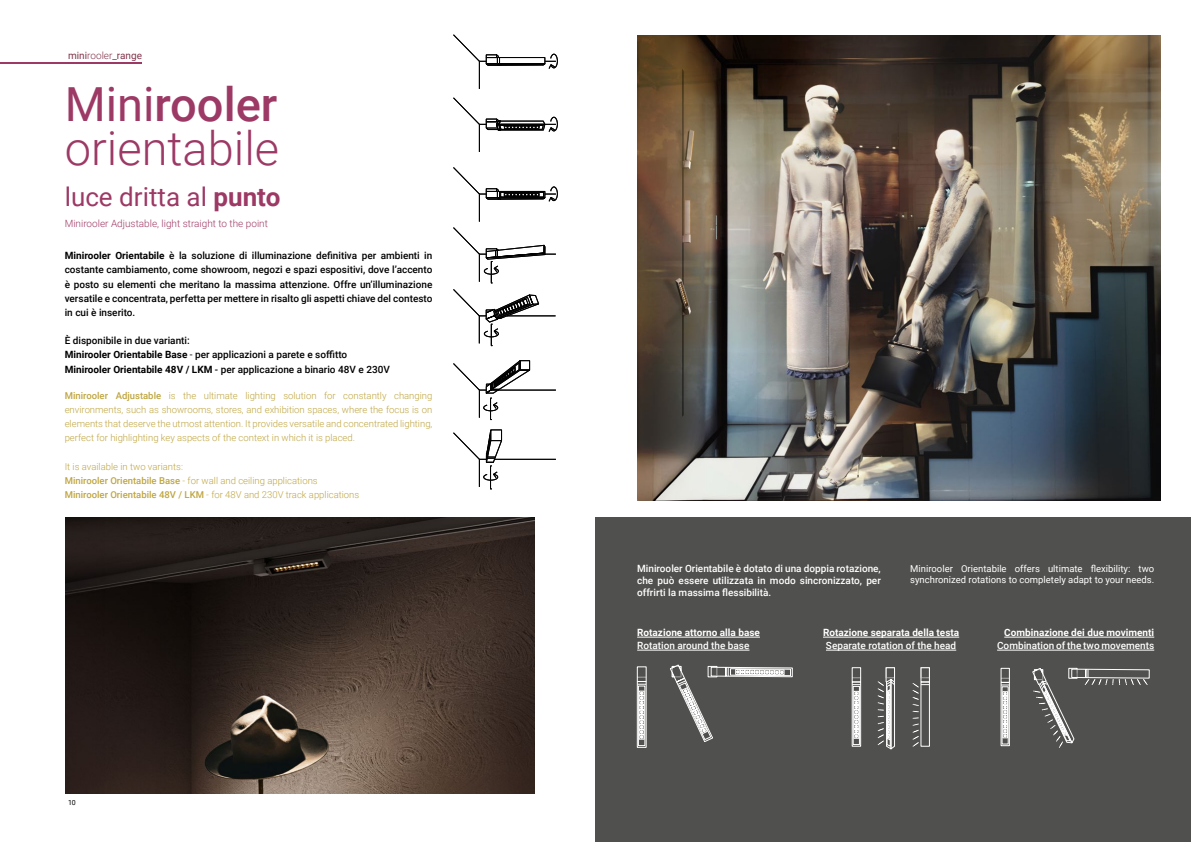
<style>
.page{position:relative;width:1191px;height:842px;background:#fff}
.page>*{position:absolute;margin:0;border:0;box-sizing:border-box;transform-origin:0 0}
.t1{font:300 47px/44px "Roboto";color:#9d3965}
.t2{font:26px "Roboto";color:#9c3965}
.t3{font:500 10px/14.2px "Roboto";color:#000;text-align:justify}
.t4{font:500 10px/12px "Roboto";color:#fff;text-align:justify}
.t5{font:700 10px "Roboto";color:#fff}
.t6{font:300 10px "Roboto";color:#9f3965}
.t7{font:10px "Roboto";color:#80364d}
.t8{font:300 9.5px/14.2px "Roboto";color:#bfa641;text-align:justify}
.t9{font:9.5px/11.4px "Roboto";color:#fff}
.t10{font:7px "Roboto";color:#000}
.s1{font-weight:300}
.s2{font-weight:400}
.s3{font-weight:500}
.s4{font-weight:700}
</style>
<div class="page">
<div style="left:595px;top:517px;width:596px;height:325px;background:#50504e"></div>
<img style="left:637px;top:36px;width:523px;height:464px">
<hr style="left:0;top:62px;width:142px;height:2px;background:#9c3965">
<hr style="left:637px;top:637px;width:123px;height:1px;background:#fff">
<hr style="left:637px;top:650px;width:112px;height:1px;background:#fff">
<hr style="left:823px;top:637px;width:136px;height:1px;background:#fff">
<hr style="left:826px;top:650px;width:130px;height:1px;background:#fff">
<hr style="left:1004px;top:637px;width:150px;height:1px;background:#fff">
<hr style="left:997px;top:650px;width:157px;height:1px;background:#fff">
<hr style="left:494px;top:459px;width:62px;height:1px;background:#020203">
<hr style="left:498px;top:390px;width:58px;height:1px;background:#020203">
<svg style="left:453px;top:35px;width:104px;height:54px"></svg>
<svg style="left:453px;top:98px;width:104px;height:54px"></svg>
<svg style="left:453px;top:167px;width:104px;height:179px"></svg>
<svg style="left:453px;top:430px;width:49px;height:60px"></svg>
<svg style="left:453px;top:360px;width:77px;height:60px"></svg>
<img style="left:65px;top:517px;width:469px;height:277px">
<div style="left:637px;top:667px;width:9px;height:15px;border:1px solid #fff"></div>
<div style="left:637px;top:681px;width:9px;height:66px;border:1px solid #fff"></div>
<div style="left:638px;top:686px;width:7px;height:60px;border:1px solid #fff"></div>
<svg style="left:639px;top:691px;width:5px;height:48px"></svg>
<svg style="left:670px;top:665px;width:122px;height:77px"></svg>
<div style="left:852px;top:667px;width:9px;height:15px;border:1px solid #fff"></div>
<div style="left:852px;top:682px;width:9px;height:64px;border:1px solid #fff"></div>
<div style="left:853px;top:686px;width:6px;height:59px;border:1px solid #fff"></div>
<svg style="left:852px;top:684px;width:8px;height:54px"></svg>
<svg style="left:913px;top:667px;width:17px;height:45px"></svg>
<svg style="left:913px;top:718px;width:6px;height:29px"></svg>
<svg style="left:878px;top:667px;width:17px;height:83px"></svg>
<div style="left:1000px;top:682px;width:9px;height:64px;border:1px solid #fff"></div>
<svg style="left:1001px;top:685px;width:8px;height:53px"></svg>
<svg style="left:1032px;top:668px;width:117px;height:80px"></svg>
<p class="t7" style="left:68px;top:48px;width:75px">mini<span class="s1">rooler</span>_range</p>
<h1 class="t1" style="left:65px;top:81px;width:216px"><span class="s2">Mini</span><span class="s3">rooler </span>orientabile</h1>
<h2 class="t2" style="left:65px;top:179px;width:217px">luce dritta al <span class="s4">punto</span></h2>
<p class="t6" style="left:65px;top:216px;width:205px">Minirooler Adjustable, light straight to the point</p>
<p class="t3" style="left:65px;top:248px;width:369px"><span class="s4">Minirooler Orientabile</span> è la soluzione di illuminazione definitiva per ambienti in costante cambiamento, come showroom, negozi e spazi espositivi, dove l’accento è posto su elementi che meritano la massima attenzione. Offre un’illuminazione versatile e concentrata, perfetta per mettere in risalto gli aspetti chiave del contesto in cui è inserito.</p>
<p class="t3" style="left:65px;top:333px;width:327px;text-align:left">È disponibile in due varianti:<br><span class="s4">Minirooler Orientabile Base</span> <span class="s2">-</span> per applicazioni a parete e soffitto<br><span class="s4">Minirooler Orientabile 48V / LKM</span> - per applicazione a binario 48V e 230V</p>
<p class="t8" style="left:65px;top:388px;width:369px"><span class="s3">Minirooler Adjustable</span> is the ultimate lighting solution for constantly changing environments, such as showrooms, stores, and exhibition spaces, where the focus is on elements that deserve the utmost attention. It provides versatile and concentrated lighting, perfect for highlighting key aspects of the context in which it is placed.</p>
<p class="t8" style="left:65px;top:459px;width:296px;text-align:left">It is available in two variants:<br><span class="s3">Minirooler Orientabile Base</span> - for wall and ceiling applications<br><span class="s3">Minirooler Orientabile 48V / LKM</span> - for 48V and 230V track applications</p>
<p class="t10" style="left:68px;top:798px;width:9px">10</p>
<p class="t9" style="left:910px;top:563px;width:245px">Minirooler Orientabile offers ultimate flexibility: two synchronized rotations to completely adapt to your needs.</p>
<p class="t4" style="left:637px;top:562px;width:245px">Minirooler Orientabile è dotato di una doppia rotazione, che può essere utilizzata in modo sincronizzato, per offrirti la massima flessibilità.</p>
<p class="t5" style="left:637px;top:626px;width:124px">Rotazione attorno alla base</p>
<p class="t4" style="left:637px;top:639px;width:114px">Rotation around the base</p>
<p class="t5" style="left:823px;top:626px;width:138px">Rotazione separata della testa</p>
<p class="t4" style="left:826px;top:639px;width:132px">Separate rotation of the head</p>
<p class="t5" style="left:1004px;top:626px;width:151px">Combinazione dei due movimenti</p>
<p class="t4" style="left:997px;top:639px;width:159px">Combination of the two movements</p>
</div>
